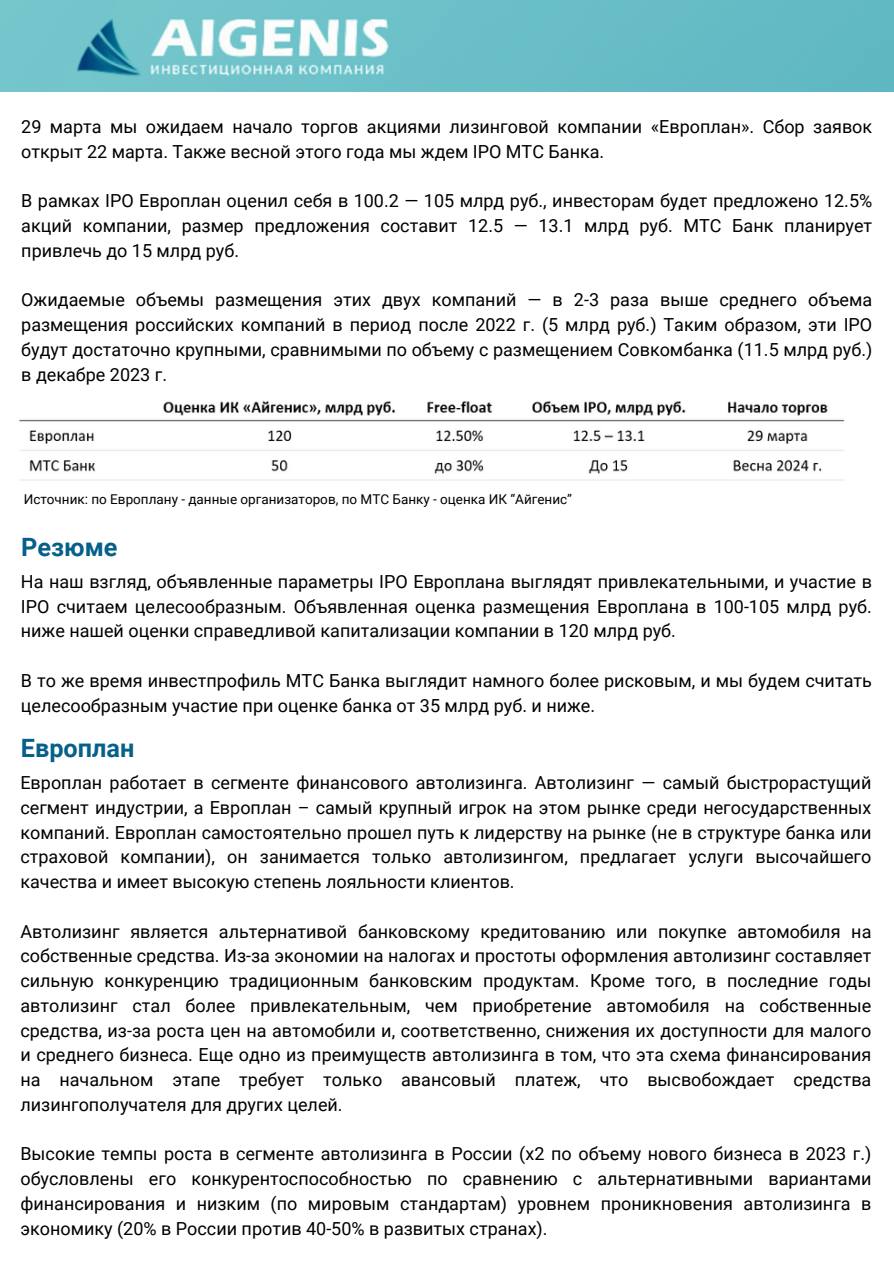
<style>
.page{position:relative;width:894px;height:1264px;background:#fff}
.page>*{position:absolute;margin:0;border:0;box-sizing:border-box;transform-origin:0 0}
.t1{font:700 25.2px "Roboto";color:#066089}
.t2{font:18px/24.8px "Roboto";color:#000;text-align:justify}
.t3{font:13.5px "Roboto";color:#000}
</style>
<div class="page">
<img style="left:0;top:0;width:893px;height:91px">
<img style="left:19px;top:401px;width:826px;height:80px">
<p class="t2" style="left:21px;top:114px;width:852px">29 марта мы ожидаем начало торгов акциями лизинговой компании «Европлан». Сбор заявок открыт 22 марта. Также весной этого года мы ждем IPO МТС Банка.</p>
<h1 class="t2" style="left:21px;top:189px;width:852px">В рамках IPO Европлан оценил себя в 100.2 — 105 млрд руб., инвесторам будет предложено 12.5% акций компании, размер предложения составит 12.5 — 13.1 млрд руб. МТС Банк планирует привлечь до 15 млрд руб.</h1>
<h2 class="t2" style="left:21px;top:288px;width:852px">Ожидаемые объемы размещения этих двух компаний — в 2-3 раза выше среднего объема размещения российских компаний в период после 2022 г. (5 млрд руб.) Таким образом, эти IPO будут достаточно крупными, сравнимыми по объему с размещением Совкомбанка (11.5 млрд руб.) в декабре 2023 г.</h2>
<h2 class="t3" style="left:24px;top:491px;width:549px">Источник: по Европлану - данные организаторов, по МТС Банку - оценка ИК “Айгенис”</h2>
<p class="t1" style="left:21px;top:533px;width:98px">Резюме</p>
<h2 class="t2" style="left:21px;top:569px;width:852px">На наш взгляд, объявленные параметры IPO Европлана выглядят привлекательными, и участие в IPO считаем целесообразным. Объявленная оценка размещения Европлана в 100-105 млрд руб. ниже нашей оценки справедливой капитализации компании в 120 млрд руб.</h2>
<h2 class="t2" style="left:21px;top:668px;width:852px">В то же время инвестпрофиль МТС Банка выглядит намного более рисковым, и мы будем считать целесообразным участие при оценке банка от 35 млрд руб. и ниже.</h2>
<h1 class="t1" style="left:21px;top:734px;width:115px">Европлан</h1>
<h2 class="t2" style="left:20px;top:770px;width:852px">Европлан работает в сегменте финансового автолизинга. Автолизинг — самый быстрорастущий сегмент индустрии, а Европлан – самый крупный игрок на этом рынке среди негосударственных компаний. Европлан самостоятельно прошел путь к лидерству на рынке (не в структуре банка или страховой компании), он занимается только автолизингом, предлагает услуги высочайшего качества и имеет высокую степень лояльности клиентов.</h2>
<h2 class="t2" style="left:20px;top:919px;width:852px">Автолизинг является альтернативой банковскому кредитованию или покупке автомобиля на собственные средства. Из-за экономии на налогах и простоты оформления автолизинг составляет сильную конкуренцию традиционным банковским продуктам. Кроме того, в последние годы автолизинг стал более привлекательным, чем приобретение автомобиля на собственные средства, из-за роста цен на автомобили и, соответственно, снижения их доступности для малого и среднего бизнеса. Еще одно из преимуществ автолизинга в том, что эта схема финансирования на начальном этапе требует только авансовый платеж, что высвобождает средства лизингополучателя для других целей.</h2>
<h2 class="t2" style="left:20px;top:1141px;width:852px">Высокие темпы роста в сегменте автолизинга в России (х2 по объему нового бизнеса в 2023 г.) обусловлены его конкурентоспособностью по сравнению с альтернативными вариантами финансирования и низким (по мировым стандартам) уровнем проникновения автолизинга в экономику (20% в России против 40-50% в развитых странах).</h2>
</div>
